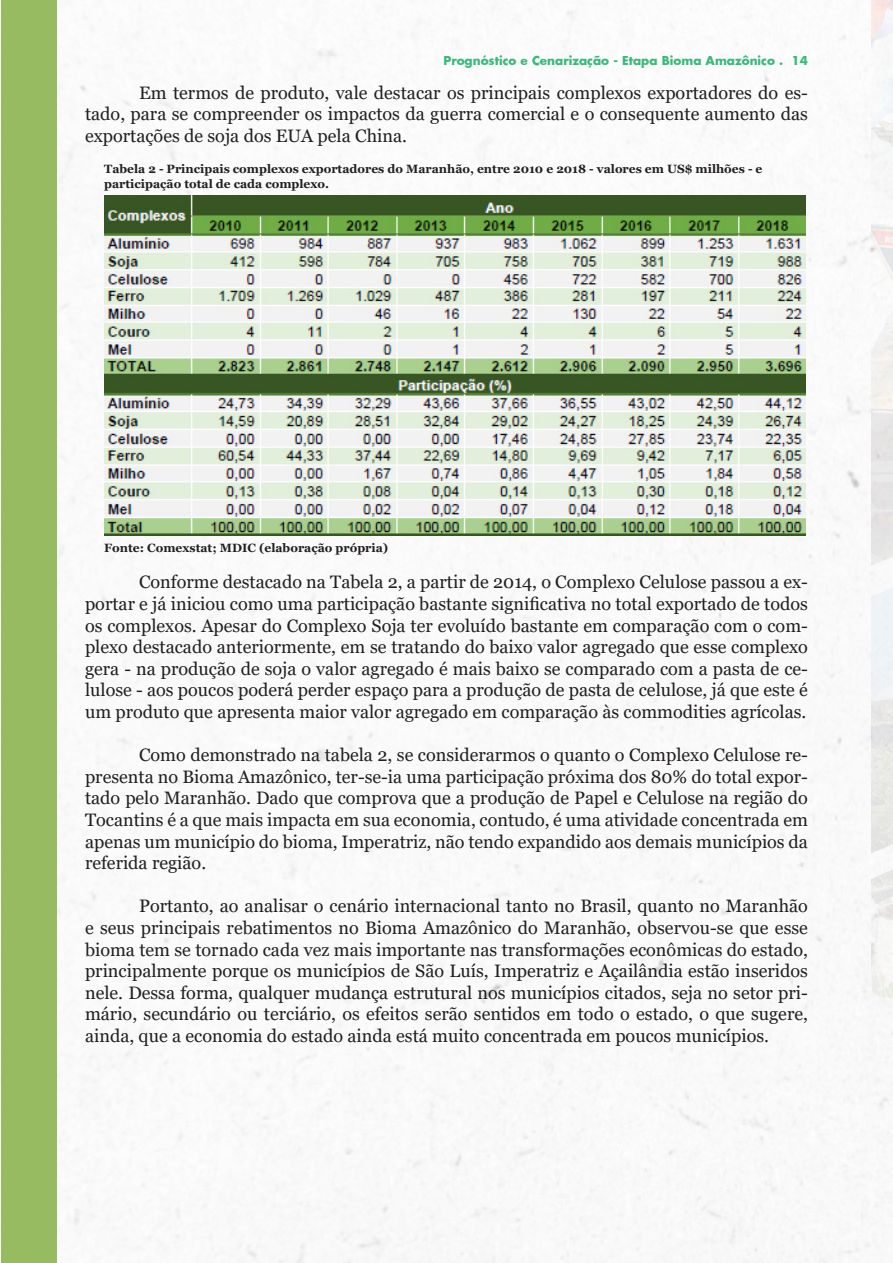
<style>
.page{position:relative;width:893px;height:1263px;background:#fff}
.page>*{position:absolute;margin:0;border:0;box-sizing:border-box;transform-origin:0 0}
.t1{font:18px/21.6px "Georgia";color:#231f20;text-align:justify}
.t2{font:700 12px/14.4px "Georgia";color:#231f20}
.t3{font:700 12px "Futura";color:#39b97a}
</style>
<div class="page">
<img style="left:0;top:0;width:872px;height:1263px">
<div style="left:1px;top:0;width:56px;height:1263px;background:#97bb61"></div>
<img style="left:872px;top:0;width:21px;height:1248px">
<img style="left:104px;top:195px;width:702px;height:340px">
<p class="t3" style="left:443px;top:53px;width:366px">Prognóstico e Cenarização - Etapa Bioma Amazônico . 14</p>
<p class="t1" style="left:85px;top:82px;width:724px;text-indent:54px">Em termos de produto, vale destacar os principais complexos exportadores do es&shy;tado, para se compreender os impactos da guerra comercial e o consequente aumento das exportações de soja dos EUA pela China.</p>
<p class="t2" style="left:104px;top:162px;width:660px">Tabela 2 - Principais complexos exportadores do Maranhão, entre 2010 e 2018 - valores em US$ milhões - e participação total de cada complexo.</p>
<p class="t2" style="left:104px;top:541px;width:286px">Fonte: Comexstat; MDIC (elaboração própria)</p>
<p class="t1" style="left:85px;top:572px;width:724px;text-indent:54px">Conforme destacado na Tabela 2, a partir de 2014, o Complexo Celulose passou a ex&shy;portar e já iniciou como uma participação bastante significativa no total exportado de todos os complexos. Apesar do Complexo Soja ter evoluído bastante em comparação com o com&shy;plexo destacado anteriormente, em se tratando do baixo valor agregado que esse complexo gera - na produção de soja o valor agregado é mais baixo se comparado com a pasta de ce&shy;lulose - aos poucos poderá perder espaço para a produção de pasta de celulose, já que este é um produto que apresenta maior valor agregado em comparação às commodities agrícolas.</p>
<p class="t1" style="left:85px;top:744px;width:724px;text-indent:54px">Como demonstrado na tabela 2, se considerarmos o quanto o Complexo Celulose re&shy;presenta no Bioma Amazônico, ter-se-ia uma participação próxima dos 80% do total expor&shy;tado pelo Maranhão. Dado que comprova que a produção de Papel e Celulose na região do Tocantins é a que mais impacta em sua economia, contudo, é uma atividade concentrada em apenas um município do bioma, Imperatriz, não tendo expandido aos demais municípios da referida região.</p>
<p class="t1" style="left:85px;top:896px;width:724px;text-indent:54px">Portanto, ao analisar o cenário internacional tanto no Brasil, quanto no Maranhão e seus principais rebatimentos no Bioma Amazônico do Maranhão, observou-se que esse bioma tem se tornado cada vez mais importante nas transformações econômicas do estado, principalmente porque os municípios de São Luís, Imperatriz e Açailândia estão inseridos nele. Dessa forma, qualquer mudança estrutural nos municípios citados, seja no setor pri&shy;mário, secundário ou terciário, os efeitos serão sentidos em todo o estado, o que sugere, ainda, que a economia do estado ainda está muito concentrada em poucos municípios.</p>
</div>
